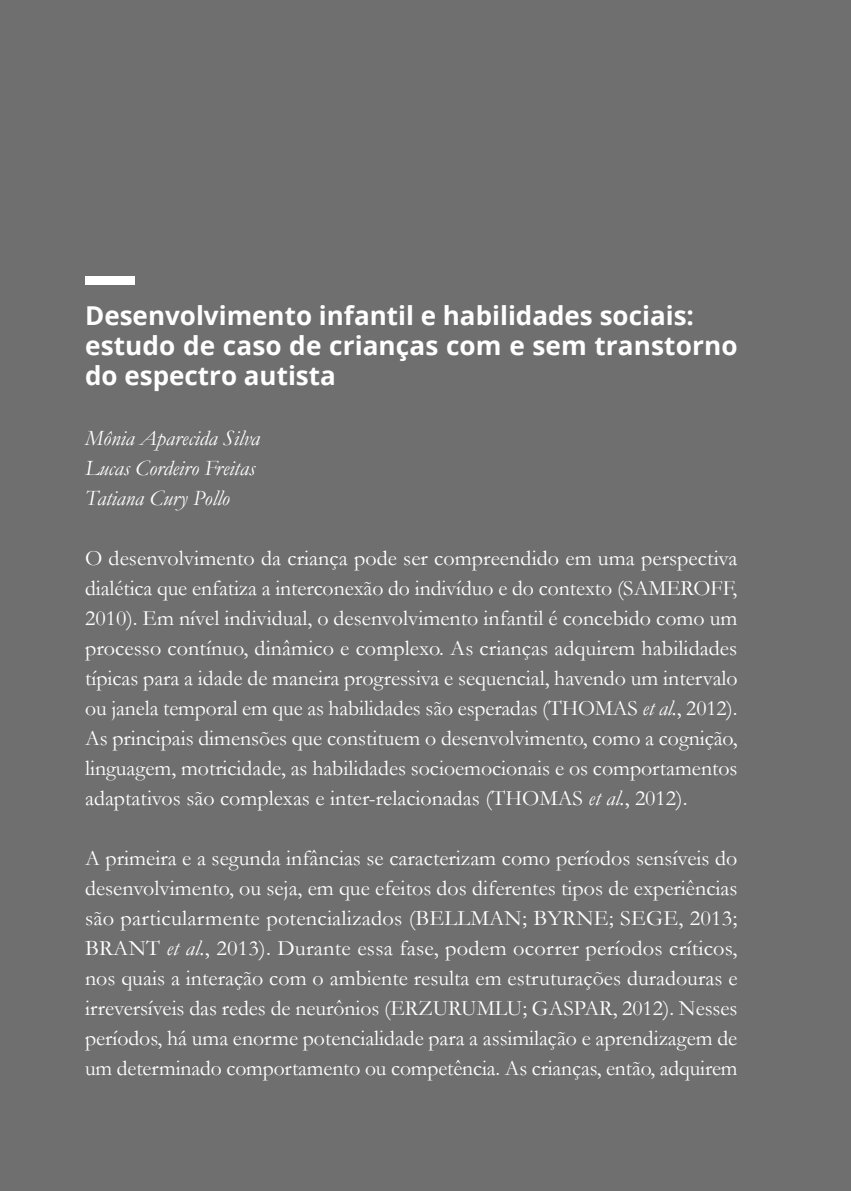
<style>
.page{position:relative;width:851px;height:1191px;background:#fff}
.page>*{position:absolute;margin:0;border:0;box-sizing:border-box;transform-origin:0 0}
.t1{font:700 26px/30px "Open Sans";color:#fff}
.t2{font:22px/30px "Garamond";letter-spacing:-.005em;color:#fff;text-align:justify}
.t3{font:italic 22px/30px "Garamond";color:#fff}
.s1{font-style:italic}
</style>
<div class="page">
<div style="left:0;top:0;width:850px;height:1191px;background:#706f6f"></div>
<div style="left:85px;top:276px;width:49px;height:8px;background:#fff"></div>
<p class="t1" style="left:85px;top:300px;width:654px">Desenvolvimento infantil e habilidades sociais: estudo de caso de crianças com e sem transtorno do espectro autista</p>
<p class="t3" style="left:85px;top:423px;width:176px">Mônia Aparecida Silva<br>Lucas Cordeiro Freitas<br>Tatiana Cury Pollo</p>
<p class="t2" style="left:85px;top:543px;width:654px">O desenvolvimento da criança pode ser compreendido em uma perspectiva dialética que enfatiza a interconexão do indivíduo e do contexto (SAMEROFF, 2010). Em nível individual, o desenvolvimento infantil é concebido como um processo contínuo, dinâmico e complexo. As crianças adquirem habilidades típicas para a idade de maneira progressiva e sequencial, havendo um intervalo ou janela temporal em que as habilidades são esperadas (THOMAS <span class="s1">et al.</span>, 2012).<br>As principais dimensões que constituem o desenvolvimento, como a cognição, linguagem, motricidade, as habilidades socioemocionais e os comportamentos adaptativos são complexas e inter-relacionadas (THOMAS <span class="s1">et al.</span>, 2012).</p>
<p class="t2" style="left:85px;top:843px;width:654px">A primeira e a segunda infâncias se caracterizam como períodos sensíveis do desenvolvimento, ou seja, em que efeitos dos diferentes tipos de experiências são particularmente potencializados (BELLMAN; BYRNE; SEGE, 2013; BRANT <span class="s1">et al.</span>, 2013). Durante essa fase, podem ocorrer períodos críticos, nos quais a interação com o ambiente resulta em estruturações duradouras e irreversíveis das redes de neurônios (ERZURUMLU; GASPAR, 2012). Nesses períodos, há uma enorme potencialidade para a assimilação e aprendizagem de um determinado comportamento ou competência. As crianças, então, adquirem</p>
</div>
